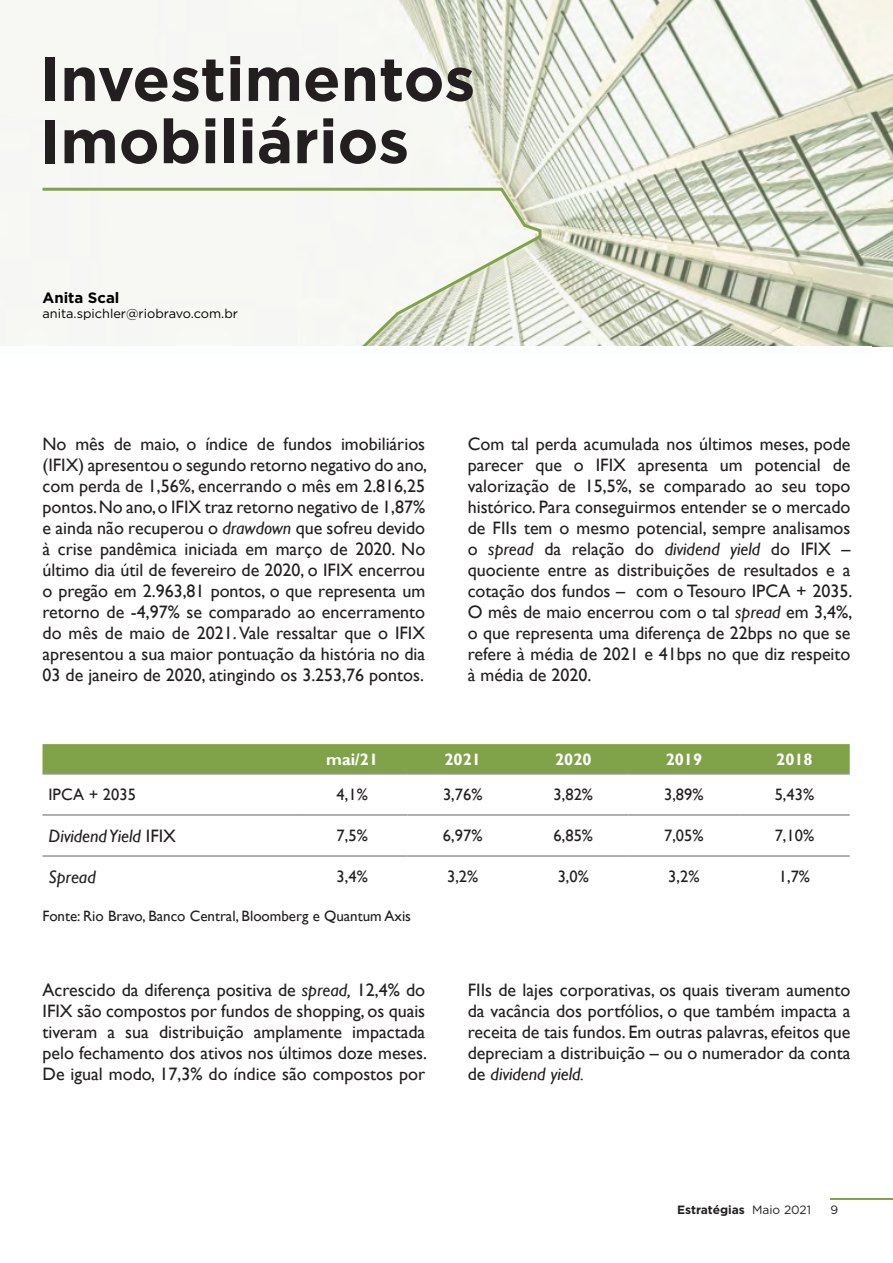
<style>
.page{position:relative;width:893px;height:1263px;background:#fff}
.page>*{position:absolute;margin:0;border:0;box-sizing:border-box;transform-origin:0 0}
.t1{font:700 61.5px "Gotham";color:#231f20}
.Texto_corrido{font:18px/21px "Gill Sans";color:#231f20;text-align:justify}
.Texto_corrido-2{font:italic 18px "Gill Sans";color:#231f20}
.Nota_de_rodapé{font:16.5px "Gill Sans";color:#231f20}
.Nota_de_rodapé-2{font:700 16.5px "Gill Sans";color:#fff}
.Texto_corrido-3{font:15px "Gill Sans";color:#231f20}
.t2{font:700 15px "Gotham";color:#000}
.t3{font:12.75px "Gotham";color:#000}
.t4{font:700 12px "Gotham";color:#231f20}
.t5{font:12px "Gotham";color:#231f20}
.s1{font-style:italic}
.s2{font-style:normal}
.s3{font-weight:400}
</style>
<div class="page">
<hr style="left:831px;top:1198px;width:62px;height:1px;background:#80a34a">
<img style="left:0;top:0;width:893px;height:347px">
<svg style="left:40px;top:186px;width:503px;height:161px"></svg>
<div style="left:43px;top:744px;width:807px;height:29px;background:#80a34a"></div>
<hr style="left:43px;top:773px;width:254px;height:2px;background:#939598">
<hr style="left:297px;top:773px;width:110px;height:2px;background:#939598">
<hr style="left:407px;top:773px;width:111px;height:2px;background:#939598">
<hr style="left:518px;top:773px;width:111px;height:2px;background:#939598">
<hr style="left:629px;top:773px;width:110px;height:2px;background:#939598">
<hr style="left:739px;top:773px;width:111px;height:2px;background:#939598">
<hr style="left:43px;top:814px;width:254px;height:2px;background:#939598">
<hr style="left:297px;top:814px;width:110px;height:2px;background:#939598">
<hr style="left:407px;top:814px;width:111px;height:2px;background:#939598">
<hr style="left:518px;top:814px;width:111px;height:2px;background:#939598">
<hr style="left:629px;top:814px;width:110px;height:2px;background:#939598">
<hr style="left:739px;top:814px;width:111px;height:2px;background:#939598">
<hr style="left:43px;top:855px;width:254px;height:2px;background:#939598">
<hr style="left:297px;top:855px;width:110px;height:2px;background:#939598">
<hr style="left:407px;top:855px;width:111px;height:2px;background:#939598">
<hr style="left:518px;top:855px;width:111px;height:2px;background:#939598">
<hr style="left:629px;top:855px;width:110px;height:2px;background:#939598">
<hr style="left:739px;top:855px;width:111px;height:2px;background:#939598">
<p class="t1" style="left:40px;top:38px;width:437px">Investimentos</p>
<p class="t1" style="left:40px;top:101px;width:371px">Imobiliários</p>
<p class="t2" style="left:43px;top:287px;width:78px">Anita Scal</p>
<p class="t3" style="left:43px;top:305px;width:197px">anita.spichler@riobravo.com.br</p>
<p class="Texto_corrido" style="left:43px;top:434px;width:386px">No mês de maio, o índice de fundos imobiliários (IFIX) apresentou o segundo retorno negativo do ano, com perda de 1,56%, encerrando o mês em 2.816,25 pontos. No ano, o IFIX traz retorno negativo de 1,87% e ainda não recuperou o <span class="s1">drawdown</span> que sofreu devido à crise pandêmica iniciada em março de 2020. No último dia útil de fevereiro de 2020, o IFIX encerrou o pregão em 2.963,81 pontos, o que representa um retorno de -4,97% se comparado ao encerramento do mês de maio de 2021. Vale ressaltar que o IFIX apresentou a sua maior pontuação da história no dia 03 de janeiro de 2020, atingindo os 3.253,76 pontos.</p>
<p class="Texto_corrido" style="left:468px;top:434px;width:386px">Com tal perda acumulada nos últimos meses, pode parecer que o IFIX apresenta um potencial de valorização de 15,5%, se comparado ao seu topo histórico. Para conseguirmos entender se o mercado de FIIs tem o mesmo potencial, sempre analisamos o <span class="s1">spread</span> da relação do <span class="s1">dividend yield</span> do IFIX – quociente entre as distribuições de resultados e a cotação dos fundos – com o Tesouro IPCA + 2035.<br>O mês de maio encerrou com o tal <span class="s1">spread</span> em 3,4%, o que representa uma diferença de 22bps no que se refere à média de 2021 e 41bps no que diz respeito à média de 2020.</p>
<p class="Nota_de_rodapé-2" style="left:326px;top:749px;width:53px">mai/21</p>
<p class="Nota_de_rodapé-2" style="left:445px;top:749px;width:38px">2021</p>
<p class="Nota_de_rodapé-2" style="left:555px;top:749px;width:38px">2020</p>
<p class="Nota_de_rodapé-2" style="left:666px;top:749px;width:38px">2019</p>
<p class="Nota_de_rodapé-2" style="left:776px;top:749px;width:38px">2018</p>
<p class="Nota_de_rodapé" style="left:49px;top:785px;width:89px">IPCA + 2035</p>
<p class="Nota_de_rodapé" style="left:337px;top:785px;width:33px">4,1%</p>
<p class="Nota_de_rodapé" style="left:443px;top:785px;width:41px">3,76%</p>
<p class="Nota_de_rodapé" style="left:554px;top:785px;width:41px">3,82%</p>
<p class="Nota_de_rodapé" style="left:664px;top:785px;width:41px">3,89%</p>
<p class="Nota_de_rodapé" style="left:775px;top:785px;width:41px">5,43%</p>
<p class="Texto_corrido-2" style="left:49px;top:825px;width:129px">Dividend Yield <span class="s2">IFIX</span></p>
<p class="Nota_de_rodapé" style="left:337px;top:826px;width:33px">7,5%</p>
<p class="Nota_de_rodapé" style="left:443px;top:826px;width:41px">6,97%</p>
<p class="Nota_de_rodapé" style="left:554px;top:826px;width:41px">6,85%</p>
<p class="Nota_de_rodapé" style="left:664px;top:826px;width:41px">7,05%</p>
<p class="Nota_de_rodapé" style="left:775px;top:826px;width:41px">7,10%</p>
<p class="Texto_corrido-2" style="left:49px;top:866px;width:49px">Spread</p>
<p class="Nota_de_rodapé" style="left:337px;top:867px;width:33px">3,4%</p>
<p class="Nota_de_rodapé" style="left:447px;top:867px;width:33px">3,2%</p>
<p class="Nota_de_rodapé" style="left:558px;top:867px;width:33px">3,0%</p>
<p class="Nota_de_rodapé" style="left:668px;top:867px;width:33px">3,2%</p>
<p class="Nota_de_rodapé" style="left:779px;top:867px;width:33px">1,7%</p>
<p class="Texto_corrido-3" style="left:43px;top:908px;width:370px">Fonte: Rio Bravo, Banco Central, Bloomberg e Quantum Axis</p>
<p class="Texto_corrido" style="left:43px;top:980px;width:386px">Acrescido da diferença positiva de <span class="s1">spread,</span> 12,4% do IFIX são compostos por fundos de shopping, os quais tiveram a sua distribuição amplamente impactada pelo fechamento dos ativos nos últimos doze meses.<br>De igual modo, 17,3% do índice são compostos por</p>
<p class="Texto_corrido" style="left:468px;top:980px;width:384px">FIIs de lajes corporativas, os quais tiveram aumento da vacância dos portfólios, o que também impacta a receita de tais fundos. Em outras palavras, efeitos que depreciam a distribuição – ou o numerador da conta de <span class="s1">dividend yield.</span></p>
<p class="t4" style="left:677px;top:1202px;width:135px">Estratégias <span class="s3">Maio 2021</span></p>
<p class="t5" style="left:831px;top:1202px;width:9px">9</p>
</div>
